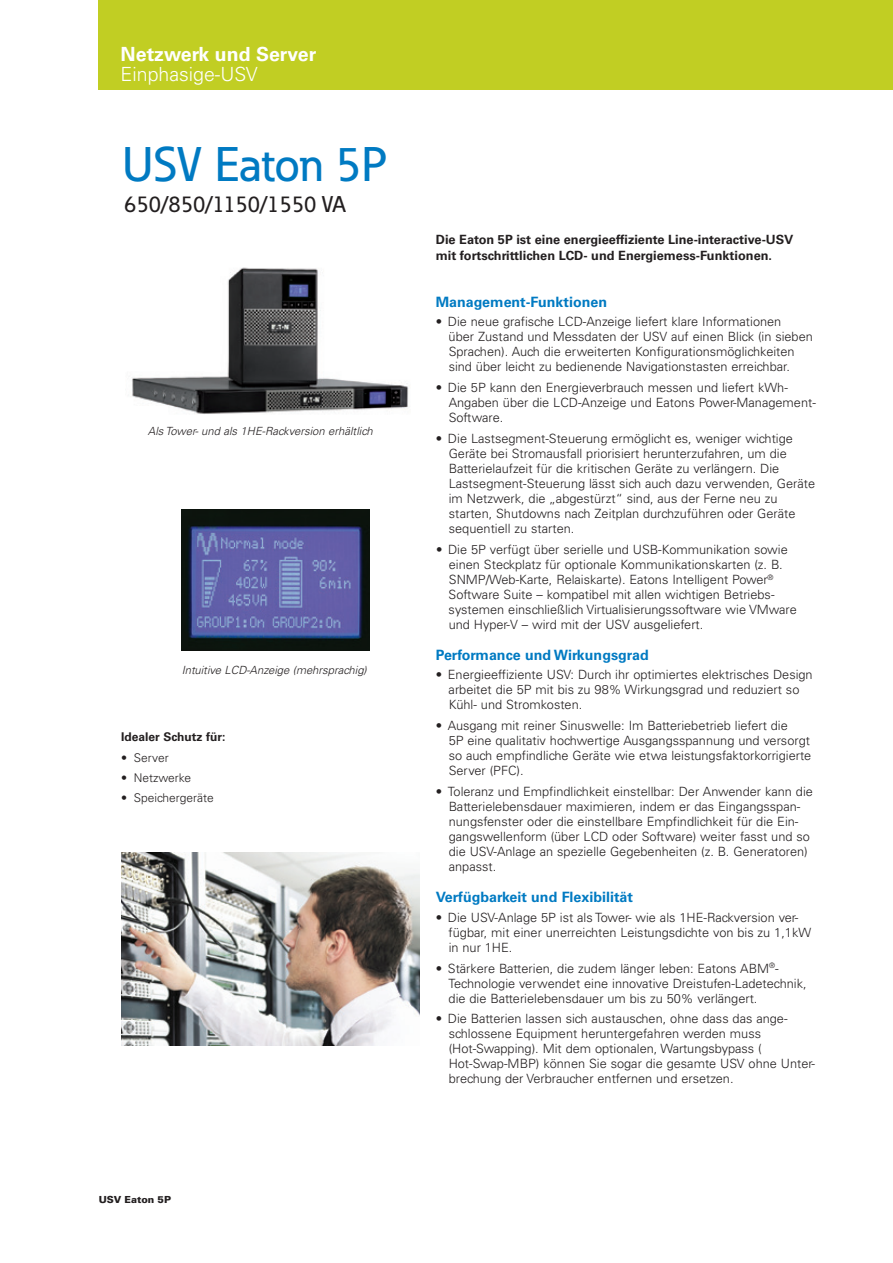
<style>
.page{position:relative;width:893px;height:1263px;background:#fff}
.page>*{position:absolute;margin:0;border:0;box-sizing:border-box;transform-origin:0 0}
.t1{font:500 48px "Eaton";letter-spacing:-.01em;color:#007ac2}
.t2{font:500 22.5px "Eaton";color:#231f20}
.t3{font:700 19.5px "Univers";color:#fff}
.t4{font:300 19.5px "Univers";color:#fff}
.t5{font:700 14.25px "Univers";color:#007ac2}
.t6{font:300 12.75px/15px "Univers";color:#231f20}
.t7{font:700 12.75px/16.5px "Univers";color:#231f20}
.t8{font:300 12px "Univers";color:#231f20}
.t9{font:700 12px "Univers";color:#231f20}
.t10{font:italic 300 11.25px "Univers";color:#231f20}
.t11{font:900 9.75px "Univers";color:#231f20}
</style>
<div class="page">
<div style="left:99px;top:0;width:794px;height:89px;background:#c1ce23"></div>
<img style="left:182px;top:510px;width:188px;height:140px">
<img style="left:122px;top:852px;width:298px;height:193px">
<img style="left:132px;top:267px;width:277px;height:147px">
<h3 class="t3" style="left:121px;top:43px;width:197px">Netzwerk und Server</h3>
<h3 class="t4" style="left:121px;top:62px;width:139px">Einphasige-USV</h3>
<h1 class="t1" style="left:122px;top:135px;width:267px">USV Eaton 5P</h1>
<h2 class="t2" style="left:124px;top:190px;width:223px">650/850/1150/1550 VA</h2>
<p class="t10" style="left:148px;top:424px;width:226px">Als Tower- und als 1HE-Rackversion erhältlich</p>
<p class="t10" style="left:182px;top:663px;width:187px">Intuitive LCD-Anzeige (mehrsprachig)</p>
<p class="t9" style="left:121px;top:730px;width:106px">Idealer Schutz für:</p>
<p class="t8" style="left:121px;top:750px;width:49px">• Server</p>
<p class="t8" style="left:121px;top:770px;width:72px">• Netzwerke</p>
<p class="t8" style="left:121px;top:790px;width:94px">• Speichergeräte</p>
<p class="t11" style="left:99px;top:1194px;width:74px">USV Eaton 5P</p>
<p class="t7" style="left:436px;top:231px;width:359px">Die Eaton 5P ist eine energieeffiziente Line-interactive-USV mit fortschrittlichen LCD- und Energiemess-Funktionen.</p>
<p class="t5" style="left:436px;top:293px;width:173px">Management-Funktionen</p>
<p class="t6" style="left:449px;top:314px;width:366px;text-indent:-13px">• Die neue grafische LCD-Anzeige liefert klare Informationen<br>über Zustand und Messdaten der USV auf einen Blick (in sieben Sprachen). Auch die erweiterten Konfigurationsmöglichkeiten sind über leicht zu bedienende Navigationstasten erreichbar.</p>
<p class="t6" style="left:449px;top:380px;width:369px;text-indent:-13px">• Die 5P kann den Energieverbrauch messen und liefert kWh-<br>Angaben über die LCD-Anzeige und Eatons Power-Management-<br>Software.</p>
<p class="t6" style="left:449px;top:431px;width:368px;text-indent:-13px">• Die Lastsegment-Steuerung ermöglicht es, weniger wichtige Geräte bei Stromausfall priorisiert herunterzufahren, um die Batterielaufzeit für die kritischen Geräte zu verlängern. Die Lastsegment-Steuerung lässt sich auch dazu verwenden, Geräte im Netzwerk, die „abgestürzt“ sind, aus der Ferne neu zu starten, Shutdowns nach Zeitplan durchzuführen oder Geräte sequentiell zu starten.</p>
<p class="t6" style="left:449px;top:542px;width:350px;text-indent:-13px">• Die 5P verfügt über serielle und USB-Kommunikation sowie einen Steckplatz für optionale Kommunikationskarten (z. B.<br>SNMP/Web-Karte, Relaiskarte). Eatons Intelligent Power<sup>® </sup>Software Suite – kompatibel mit allen wichtigen Betriebs&shy;systemen einschließlich Virtualisierungssoftware wie VMware und Hyper-V – wird mit der USV ausgeliefert.</p>
<p class="t5" style="left:436px;top:647px;width:214px">Performance und Wirkungsgrad</p>
<p class="t6" style="left:449px;top:667px;width:366px;text-indent:-13px">• Energieeffiziente USV: Durch ihr optimiertes elektrisches Design arbeitet die 5P mit bis zu 98% Wirkungsgrad und reduziert so<br>Kühl- und Stromkosten.</p>
<p class="t6" style="left:449px;top:718px;width:364px;text-indent:-13px">• Ausgang mit reiner Sinuswelle: Im Batteriebetrieb liefert die -<br>5P eine qualitativ hochwertige Ausgangsspannung und versorgt so auch empfindliche Geräte wie etwa leistungsfaktorkorrigierte Server (PFC).</p>
<p class="t6" style="left:449px;top:784px;width:366px;text-indent:-13px">• Toleranz und Empfindlichkeit einstellbar: Der Anwender kann die Batterielebensdauer maximieren, indem er das Eingangsspan&shy;nungsfenster oder die einstellbare Empfindlichkeit für die Ein&shy;gangswellenform (über LCD oder Software) weiter fasst und so die USV-Anlage an spezielle Gegebenheiten (z. B. Generatoren) anpasst.</p>
<p class="t5" style="left:436px;top:889px;width:199px">Verfügbarkeit und Flexibilität</p>
<p class="t6" style="left:449px;top:909px;width:364px;text-indent:-13px">• Die USV-Anlage 5P ist als Tower- wie als 1HE-Rackversion ver&shy;fügbar, mit einer unerreichten Leistungsdichte von bis zu 1,1kW in nur 1HE.</p>
<p class="t6" style="left:449px;top:960px;width:359px;text-indent:-13px">• Stärkere Batterien, die zudem länger leben: Eatons ABM<sup>®</sup>-<br>Technologie verwendet eine innovative Dreistufen-Ladetechnik, die die Batterielebensdauer um bis zu 50% verlängert.</p>
<p class="t6" style="left:449px;top:1011px;width:368px;text-indent:-13px">• Die Batterien lassen sich austauschen, ohne dass das ange&shy;schlossene Equipment heruntergefahren werden muss (Hot-Swapping). Mit dem optionalen, Wartungsbypass ( Hot-Swap-MBP) können Sie sogar die gesamte USV ohne Unter&shy;brechung der Verbraucher entfernen und ersetzen.</p>
</div>
